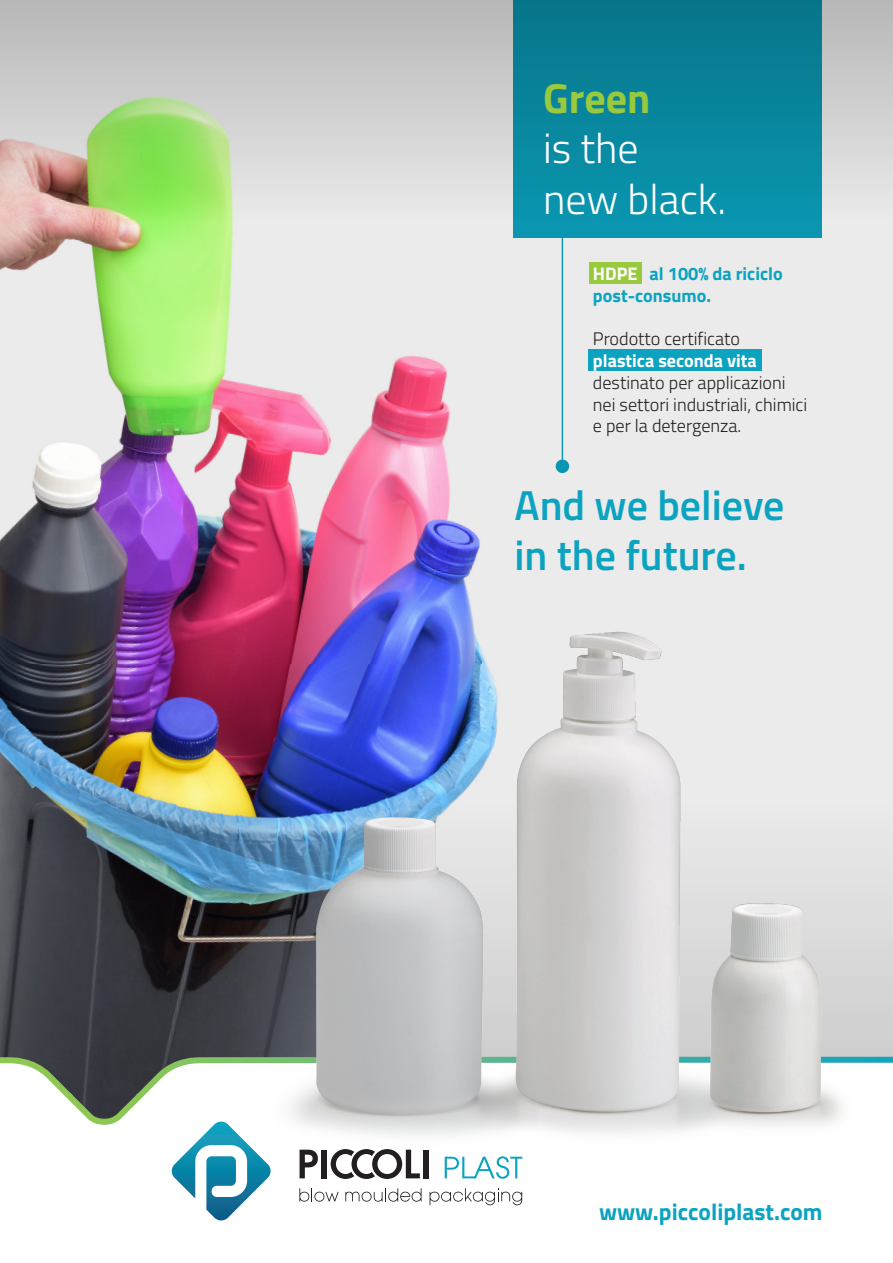
<style>
.page{position:relative;width:893px;height:1263px;background:#fff}
.page>*{position:absolute;margin:0;border:0;box-sizing:border-box;transform-origin:0 0}
.t1{font:600 42px "Titillium Web";color:#0ba3c0}
.t2{font:300 42px "Titillium Web";color:#fff}
.t3{font:700 42px "Titillium Web";color:#99ca3e}
.t4{font:700 23.4px "Titillium Web";color:#0ba3c0}
.t5{font:300 18.15px "Titillium Web";color:#231f20}
.t6{font:700 18.15px "Titillium Web";color:#0ba3c0}
.t7{font:700 18.15px "Titillium Web";color:#fff}
.s1{color:#fff}
</style>
<div class="page">
<img style="left:0;top:323px;width:893px;height:341px">
<img style="left:0;top:664px;width:232px;height:382px">
<svg style="left:0;top:1046px;width:232px;height:175px"></svg>
<svg style="left:171px;top:1121px;width:61px;height:99px"></svg>
<img style="left:232px;top:576px;width:661px;height:638px">
<div style="left:589px;top:350px;width:173px;height:21px;background:#0ba3c0"></div>
<hr style="left:562px;top:238px;width:1px;height:221px;background:#0ba3c0">
<svg style="left:556px;top:459px;width:13px;height:14px"></svg>
<svg style="left:0;top:0;width:893px;height:323px;background:#9dc2bb"></svg>
<p class="t3" style="left:543px;top:66px;width:109px">Green</p>
<p class="t2" style="left:543px;top:118px;width:97px">is the</p>
<p class="t2" style="left:543px;top:169px;width:185px">new black.</p>
<p class="t6" style="left:593px;top:259px;width:191px"><span class="s1">HDPE</span> al 100% da riciclo</p>
<p class="t6" style="left:593px;top:281px;width:120px">post-consumo.</p>
<p class="t5" style="left:593px;top:326px;width:149px">Prodotto certificato</p>
<p class="t7" style="left:593px;top:347px;width:165px">plastica seconda vita</p>
<p class="t5" style="left:593px;top:369px;width:194px">destinato per applicazioni</p>
<p class="t5" style="left:593px;top:391px;width:216px">nei settori industriali, chimici</p>
<p class="t5" style="left:593px;top:413px;width:150px">e per la detergenza.</p>
<p class="t1" style="left:514px;top:473px;width:272px">And we believe</p>
<p class="t1" style="left:514px;top:524px;width:234px">in the future.</p>
<p class="t4" style="left:599px;top:1194px;width:225px">www.piccoliplast.com</p>
</div>
